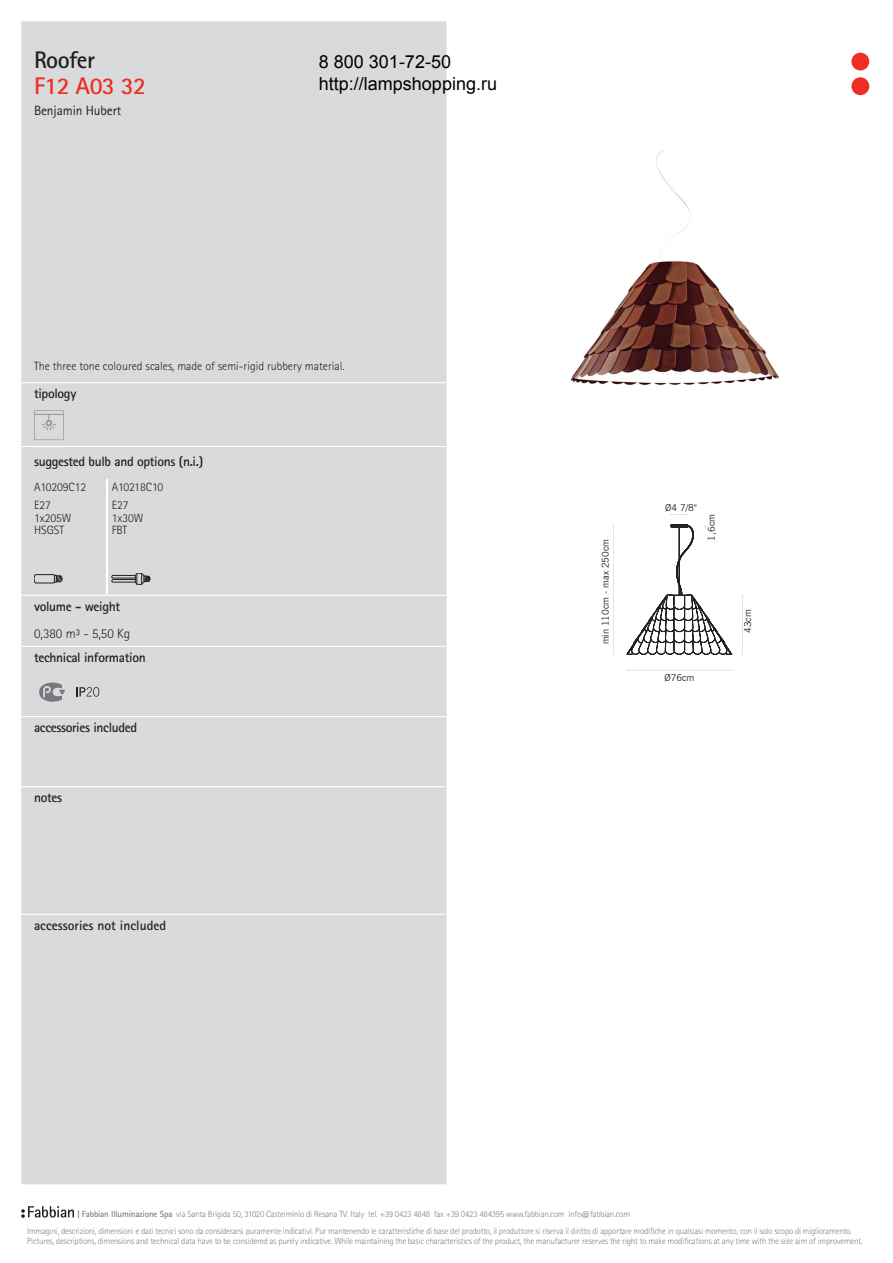
<style>
.page{position:relative;width:893px;height:1263px;background:#fff}
.page>*{position:absolute;margin:0;border:0;box-sizing:border-box;transform-origin:0 0}
.t1{font:700 24px "Rotis Sans Serif Std";letter-spacing:-.025em;color:#ee2e22}
.t2{font:700 24px "Rotis Sans Serif Std";letter-spacing:-.025em;color:#231f20}
.t3{font:18px/21.6px "Arial";color:#000}
.t4{font:700 13.5px "Rotis Sans Serif Std";letter-spacing:-.025em;color:#231f20}
.t5{font:700 13.5px "Rotis Sans Serif Std";color:#231f20}
.t6{font:13.5px "Rotis Sans Serif Std";letter-spacing:-.01em;color:#231f20}
.t7{font:300 13.5px "Rotis Sans Serif Std";color:#231f20}
.t8{font:300 12px/18.3px "Rotis Sans Serif Std";color:#231f20}
.t9{font:9.45px "News Gothic BT";color:#231f20}
.t10{font:300 9px/16.4px "Rotis Sans Serif Std";letter-spacing:-.025em;color:#808285}
.s1{font-weight:700}
</style>
<div class="page">
<div style="left:21px;top:21px;width:425px;height:1163px;background:#d9dadc"></div>
<hr style="left:21px;top:382px;width:425px;height:1px;background:#fff">
<hr style="left:21px;top:446px;width:425px;height:1px;background:#fff">
<hr style="left:21px;top:595px;width:425px;height:1px;background:#fff">
<hr style="left:21px;top:646px;width:425px;height:1px;background:#fff">
<hr style="left:21px;top:716px;width:425px;height:1px;background:#fff">
<hr style="left:21px;top:786px;width:425px;height:1px;background:#fff">
<hr style="left:21px;top:914px;width:425px;height:1px;background:#fff">
<svg style="left:34px;top:410px;width:30px;height:30px"></svg>
<svg style="left:34px;top:574px;width:29px;height:9px"></svg>
<hr style="left:106px;top:479px;width:1px;height:115px;background:#fff">
<svg style="left:112px;top:573px;width:38px;height:12px"></svg>
<svg style="left:39px;top:682px;width:26px;height:20px"></svg>
<svg style="left:76px;top:687px;width:23px;height:10px"></svg>
<img style="left:571px;top:151px;width:208px;height:234px">
<svg style="left:627px;top:669px;width:105px;height:2px"></svg>
<svg style="left:671px;top:514px;width:17px;height:1px"></svg>
<svg style="left:612px;top:525px;width:2px;height:130px"></svg>
<svg style="left:741px;top:595px;width:2px;height:60px"></svg>
<svg style="left:627px;top:525px;width:105px;height:130px"></svg>
<svg style="left:21px;top:1206px;width:53px;height:12px"></svg>
<div style="left:851px;top:53px;width:18px;height:17px;background:#ee2e22;border-radius:50%"></div>
<div style="left:851px;top:77px;width:18px;height:18px;background:#ee2e22;border-radius:50%"></div>
<h1 class="t2" style="left:34px;top:45px;width:62px">Roofer</h1>
<h1 class="t1" style="left:34px;top:70px;width:113px">F12 A03 32</h1>
<h3 class="t6" style="left:34px;top:102px;width:89px">Benjamin Hubert</h3>
<h2 class="t3" style="left:319px;top:51px;width:180px">8 800 301-72-50 http://lampshopping.ru</h2>
<h3 class="t8" style="left:34px;top:357px;width:312px">The three tone coloured scales, made of semi-rigid rubbery material.</h3>
<h3 class="t4" style="left:34px;top:385px;width:44px">tipology</h3>
<h3 class="t4" style="left:34px;top:453px;width:171px">suggested bulb and options (n.i.)</h3>
<h3 class="t8" style="left:34px;top:477px;width:54px">A10209C12<br>E27</h3>
<h3 class="t8" style="left:34px;top:511px;width:39px;line-height:12.8px">1x205W<br>HSGST</h3>
<h3 class="t8" style="left:112px;top:477px;width:53px">A10218C10<br>E27</h3>
<h3 class="t8" style="left:112px;top:511px;width:33px;line-height:12.8px">1x30W<br>FBT</h3>
<h3 class="t4" style="left:34px;top:598px;width:88px">volume - weight</h3>
<h3 class="t7" style="left:34px;top:625px;width:98px">0,380 m³ - 5,50 Kg</h3>
<h3 class="t4" style="left:34px;top:649px;width:113px">technical information</h3>
<h3 class="t4" style="left:34px;top:719px;width:105px">accessories included</h3>
<h3 class="t4" style="left:34px;top:789px;width:30px">notes</h3>
<h3 class="t5" style="left:34px;top:917px;width:134px">accessories not included</h3>
<p class="t9" style="left:600px;top:644px;width:107px;rotate:-90deg">min 110cm - max 250cm</p>
<p class="t9" style="left:665px;top:502px;width:33px">Ø4 7/8"</p>
<p class="t9" style="left:706px;top:541px;width:28px;rotate:-90deg">1,6cm</p>
<p class="t9" style="left:664px;top:672px;width:32px">Ø76cm</p>
<p class="t9" style="left:742px;top:633px;width:25px;rotate:-90deg">43cm</p>
<p class="t10" style="left:27px;top:1206px;width:826px;text-indent:50px"><span class="s1">| Fabbian Illuminazione Spa</span> via Santa Brigida 50, 31020 Castelminio di Resana TV. Italy tel. +39 0423 4848 fax +39 0423 484395 www.fabbian.com info@fabbian.com<br>Immagini, descrizioni, dimensioni e dati tecnici sono da considerarsi puramente indicativi. Pur mantenendo le caratteristiche di base del prodotto, il produttore si riserva il diritto di apportare modifiche in qualsiasi momento, con il solo scopo di miglioramento.</p>
<p class="t10" style="left:27px;top:1233px;width:837px">Pictures, descriptions, dimensions and technical data have to be considered as purely indicative. While maintaining the basic characteristics of the product, the manufacturer reserves the right to make modifications at any time with the sole aim of improvement.</p>
</div>
